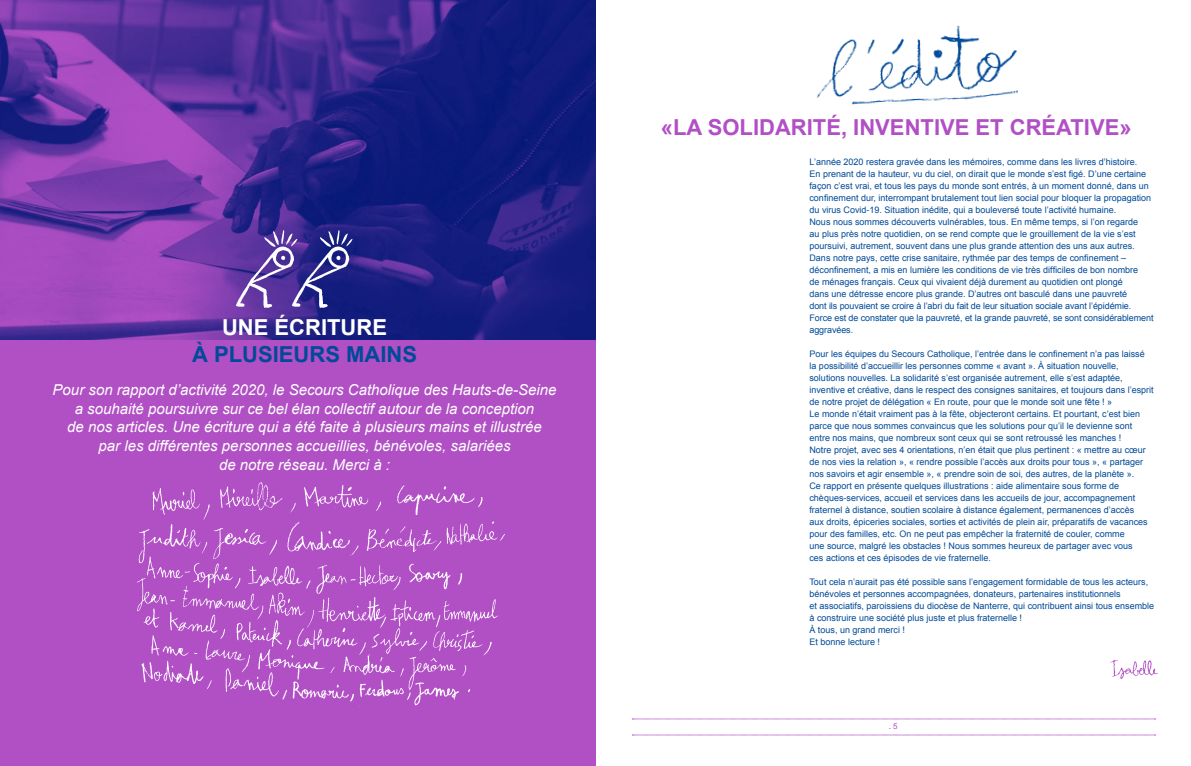
<style>
.page{position:relative;width:1191px;height:766px;background:#fff}
.page>*{position:absolute;margin:0;border:0;box-sizing:border-box;transform-origin:0 0}
.t1{font:700 22px "Arial";color:#b14fc5}
.t2{font:700 22px "Arial";color:#004a98}
.t3{font:700 22px "Arial";color:#fff}
.t4{font:italic 15px/18.8px "Arial";color:#fff;text-align:center}
.t5{font:9px/12px "Arial";color:#004a98}
.t6{font:8px "Arial";color:#004a98}
.s1{color:#b14fc5}
</style>
<div class="page">
<svg style="left:632px;top:718px;width:523px;height:1px"></svg>
<svg style="left:632px;top:734px;width:523px;height:1px"></svg>
<div style="left:0;top:0;width:595px;height:765px;background:#b14fc5"></div>
<img style="left:0;top:0;width:595px;height:340px">
<img style="left:816px;top:25px;width:202px;height:80px">
<img style="left:235px;top:228px;width:56px;height:89px">
<img style="left:291px;top:228px;width:72px;height:89px">
<img style="left:1110px;top:660px;width:49px;height:19px">
<img style="left:137px;top:482px;width:368px;height:225px">
<h1 class="t3" style="left:222px;top:313px;width:166px">UNE ÉCRITURE</h1>
<h1 class="t2" style="left:192px;top:339px;width:226px">À PLUSIEURS MAINS</h1>
<p class="t4" style="left:53px;top:380px;width:505px">Pour son rapport d’activité 2020, le Secours Catholique des Hauts-de-Seine a souhaité poursuivre sur ce bel élan collectif autour de la conception<br>de nos articles. Une écriture qui a été faite à plusieurs mains et illustrée<br>par les différentes personnes accueillies, bénévoles, salariées<br>de notre réseau. Merci à :</p>
<h1 class="t1" style="left:661px;top:112px;width:472px">«LA SOLIDARITÉ, INVENTIVE ET CRÉATIVE»</h1>
<p class="t5" style="left:809px;top:156px;width:345px">L’année 2020 restera gravée dans les mémoires, comme dans les livres d’histoire.<br>En prenant de la hauteur, vu du ciel, on dirait que le monde s’est figé. D’une certaine façon c’est vrai, et tous les pays du monde sont entrés, à un moment donné, dans un confinement dur, interrompant brutalement tout lien social pour bloquer la propagation du virus Covid-19. Situation inédite, qui a bouleversé toute l’activité humaine.<br>Nous nous sommes découverts vulnérables, tous. En même temps, si l’on regarde<br>au plus près notre quotidien, on se rend compte que le grouillement de la vie s’est poursuivi, autrement, souvent dans une plus grande attention des uns aux autres.<br>Dans notre pays, cette crise sanitaire, rythmée par des temps de confinement – déconfinement, a mis en lumière les conditions de vie très difficiles de bon nombre<br>de ménages français. Ceux qui vivaient déjà durement au quotidien ont plongé<br>dans une détresse encore plus grande. D’autres ont basculé dans une pauvreté<br>dont ils pouvaient se croire à l’abri du fait de leur situation sociale avant l’épidémie.<br>Force est de constater que la pauvreté, et la grande pauvreté, se sont considérablement aggravées.</p>
<p class="t5" style="left:809px;top:348px;width:346px">Pour les équipes du Secours Catholique, l’entrée dans le confinement n’a pas laissé la possibilité d’accueillir les personnes comme « avant ». À situation nouvelle, solutions nouvelles. La solidarité s’est organisée autrement, elle s’est adaptée, inventive et créative, dans le respect des consignes sanitaires, et toujours dans l’esprit de notre projet de délégation « En route, pour que le monde soit une fête ! »<br>Le monde n’était vraiment pas à la fête, objecteront certains. Et pourtant, c’est bien parce que nous sommes convaincus que les solutions pour qu’il le devienne sont entre nos mains, que nombreux sont ceux qui se sont retroussé les manches !<br>Notre projet, avec ses 4 orientations, n’en était que plus pertinent : « mettre au cœur de nos vies la relation », « rendre possible l’accès aux droits pour tous », « partager nos savoirs et agir ensemble », « prendre soin de soi, des autres, de la planète ».<br>Ce rapport en présente quelques illustrations : aide alimentaire sous forme de chèques-services, accueil et services dans les accueils de jour, accompagnement fraternel à distance, soutien scolaire à distance également, permanences d’accès<br>aux droits, épiceries sociales, sorties et activités de plein air, préparatifs de vacances pour des familles, etc. On ne peut pas empêcher la fraternité de couler, comme<br>une source, malgré les obstacles ! Nous sommes heureux de partager avec vous<br>ces actions et ces épisodes de vie fraternelle.</p>
<p class="t5" style="left:809px;top:576px;width:346px">Tout cela n’aurait pas été possible sans l’engagement formidable de tous les acteurs, bénévoles et personnes accompagnées, donateurs, partenaires institutionnels<br>et associatifs, paroissiens du diocèse de Nanterre, qui contribuent ainsi tous ensemble à construire une société plus juste et plus fraternelle !<br>À tous, un grand merci !<br>Et bonne lecture !</p>
<p class="t6" style="left:888px;top:721px;width:10px">. <span class="s1">5</span></p>
</div>
